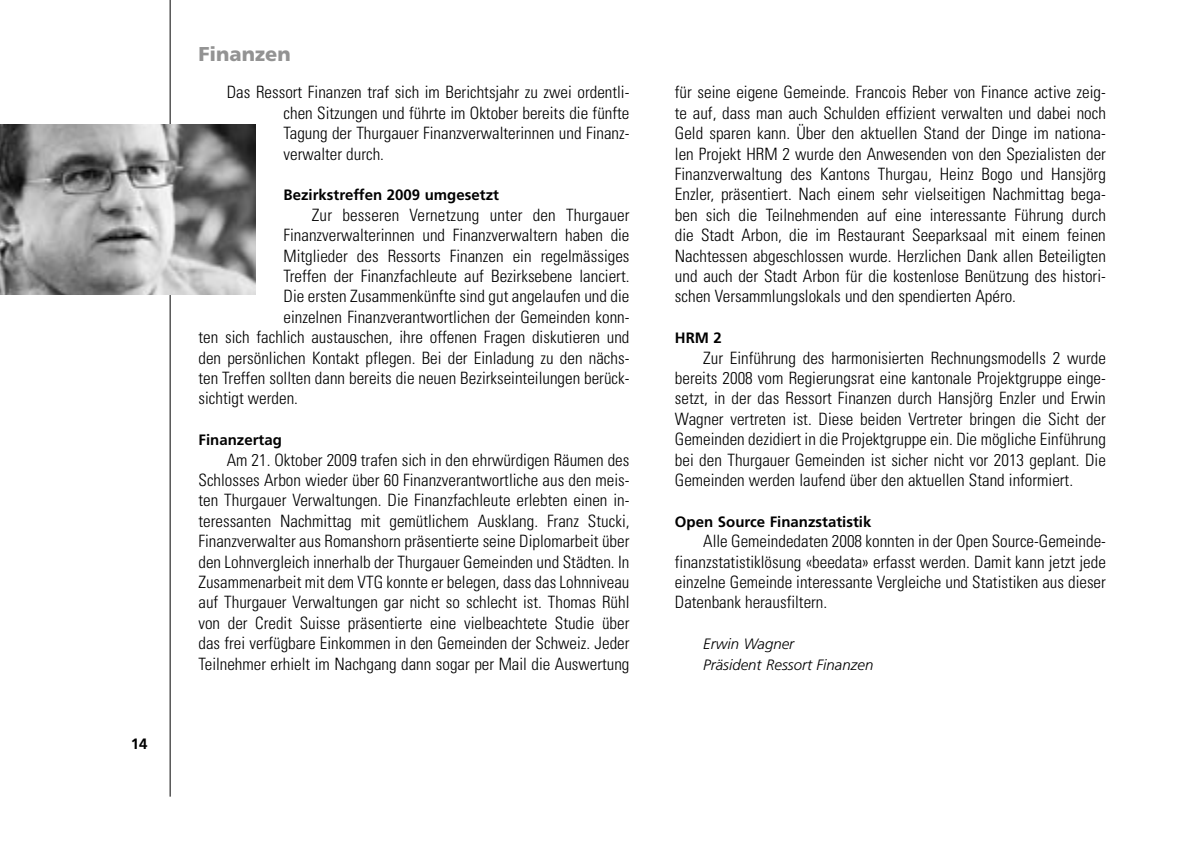
<style>
.page{position:relative;width:1191px;height:842px;background:#fff}
.page>*{position:absolute;margin:0;border:0;box-sizing:border-box;transform-origin:0 0}
.Seitentitel{font:900 20px "Frutiger";color:#939393}
.Fliesstext{font:300 condensed 17px/20.4px "Univers";color:#000;text-align:justify}
.Untertitel{font:700 15px "Frutiger";color:#000}
.Fliesstext_Autor{font:italic 300 15px "Frutiger";color:#000}
</style>
<div class="page">
<hr style="left:170px;top:0;width:1px;height:797px;background:#000">
<img style="left:0;top:125px;width:255px;height:170px">
<p class="Untertitel" style="left:131px;top:735px;width:18px">14</p>
<p class="Seitentitel" style="left:198px;top:42px;width:94px">Finanzen</p>
<p class="Fliesstext" style="left:283px;top:82px;width:347px;text-indent:-57px">Das Ressort Finanzen traf sich im Berichtsjahr zu zwei ordentli&shy;chen Sitzungen und führte im Oktober bereits die fünfte Tagung der Thurgauer Finanzverwalterinnen und Finanz&shy;verwalter durch.</p>
<p class="Untertitel" style="left:283px;top:186px;width:217px">Bezirkstreffen 2009 umgesetzt</p>
<p class="Fliesstext" style="left:312px;top:204px;width:319px">Zur besseren Vernetzung unter den Thurgauer</p>
<p class="Fliesstext" style="left:283px;top:225px;width:347px">Finanzverwalterinnen und Finanzverwaltern haben die</p>
<p class="Fliesstext" style="left:283px;top:245px;width:347px">Mitglieder des Ressorts Finanzen ein regelmässiges</p>
<p class="Fliesstext" style="left:283px;top:265px;width:347px">Treffen der Finanzfachleute auf Bezirksebene lanciert.</p>
<p class="Fliesstext" style="left:283px;top:286px;width:347px">Die ersten Zusammenkünfte sind gut angelaufen und die</p>
<p class="Fliesstext" style="left:283px;top:306px;width:347px">einzelnen Finanzverantwortlichen der Gemeinden konn-</p>
<p class="Fliesstext" style="left:198px;top:327px;width:432px">ten sich fachlich austauschen, ihre offenen Fragen diskutieren und</p>
<p class="Fliesstext" style="left:198px;top:347px;width:432px">den persönlichen Kontakt pflegen. Bei der Einladung zu den nächs-</p>
<p class="Fliesstext" style="left:198px;top:367px;width:432px">ten Treffen sollten dann bereits die neuen Bezirkseinteilungen berück-</p>
<p class="Fliesstext" style="left:198px;top:388px;width:101px">sichtigt werden.</p>
<p class="Untertitel" style="left:198px;top:431px;width:85px">Finanzertag</p>
<p class="Fliesstext" style="left:198px;top:449px;width:432px;text-indent:28px">Am 21. Oktober 2009 trafen sich in den ehrwürdigen Räumen des Schlosses Arbon wieder über 60 Finanzverantwortliche aus den meis&shy;ten Thurgauer Verwaltungen. Die Finanzfachleute erlebten einen in&shy;teressanten Nachmittag mit gemütlichem Ausklang. Franz Stucki, Finanzverwalter aus Romanshorn präsentierte seine Diplomarbeit über den Lohnvergleich innerhalb der Thurgauer Gemeinden und Städten. In Zusammenarbeit mit dem VTG konnte er belegen, dass das Lohnniveau auf Thurgauer Verwaltungen gar nicht so schlecht ist. Thomas Rühl von der Credit Suisse präsentierte eine vielbeachtete Studie über das frei verfügbare Einkommen in den Gemeinden der Schweiz. Jeder Teilnehmer erhielt im Nachgang dann sogar per Mail die Auswertung</p>
<p class="Fliesstext" style="left:675px;top:82px;width:432px">für seine eigene Gemeinde. Francois Reber von Finance active zeig&shy;te auf, dass man auch Schulden effizient verwalten und dabei noch Geld sparen kann. Über den aktuellen Stand der Dinge im nationa&shy;len Projekt HRM 2 wurde den Anwesenden von den Spezialisten der Finanzverwaltung des Kantons Thurgau, Heinz Bogo und Hansjörg Enzler, präsentiert. Nach einem sehr vielseitigen Nachmittag bega&shy;ben sich die Teilnehmenden auf eine interessante Führung durch die Stadt Arbon, die im Restaurant Seeparksaal mit einem feinen Nachtessen abgeschlossen wurde. Herzlichen Dank allen Beteiligten und auch der Stadt Arbon für die kostenlose Benützung des histori&shy;schen Versammlungslokals und den spendierten Apéro.</p>
<p class="Untertitel" style="left:675px;top:329px;width:49px">HRM 2</p>
<p class="Fliesstext" style="left:675px;top:347px;width:432px;text-indent:28px">Zur Einführung des harmonisierten Rechnungsmodells 2 wurde bereits 2008 vom Regierungsrat eine kantonale Projektgruppe einge&shy;setzt, in der das Ressort Finanzen durch Hansjörg Enzler und Erwin Wagner vertreten ist. Diese beiden Vertreter bringen die Sicht der Gemeinden dezidiert in die Projektgruppe ein. Die mögliche Einführung bei den Thurgauer Gemeinden ist sicher nicht vor 2013 geplant. Die Gemeinden werden laufend über den aktuellen Stand informiert.</p>
<p class="Untertitel" style="left:675px;top:513px;width:198px">Open Source Finanzstatistik</p>
<p class="Fliesstext" style="left:675px;top:531px;width:432px;text-indent:28px">Alle Gemeindedaten 2008 konnten in der Open Source-Gemeinde&shy;finanzstatistiklösung «beedata» erfasst werden. Damit kann jetzt jede einzelne Gemeinde interessante Vergleiche und Statistiken aus dieser Datenbank herausfiltern.</p>
<p class="Fliesstext_Autor" style="left:703px;top:635px;width:92px">Erwin Wagner</p>
<p class="Fliesstext_Autor" style="left:703px;top:656px;width:172px">Präsident Ressort Finanzen</p>
</div>
